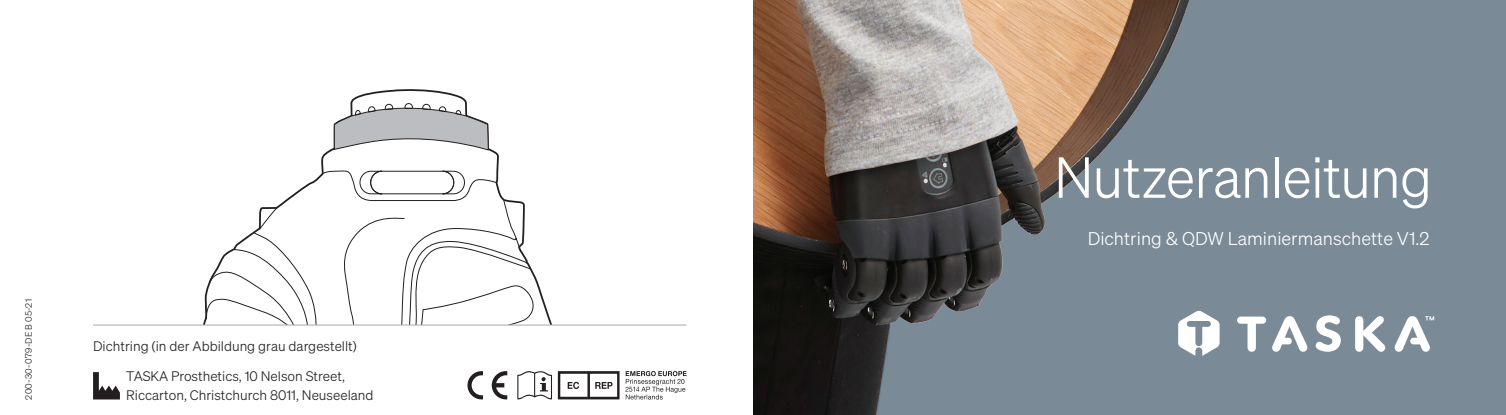
<style>
.page{position:relative;width:1506px;height:415px;background:#fff}
.page>*{position:absolute;margin:0;border:0;box-sizing:border-box;transform-origin:0 0}
.t1{font:56.25px "Sohne Leicht";letter-spacing:-.015em;color:#fff}
.t2{font:18px "Sohne Leicht";color:#fff}
.t3{font:13.5px/18px "Sohne Leicht";color:#231f20}
.t4{font:9px "Sohne Leicht";letter-spacing:.025em;color:#231f20}
</style>
<div class="page">
<div style="left:753px;top:0;width:752px;height:415px;background:#7b8a97"></div>
<img style="left:753px;top:0;width:648px;height:415px">
<svg style="left:1178px;top:310px;width:41px;height:46px"></svg>
<svg style="left:1315px;top:315px;width:25px;height:36px"></svg>
<svg style="left:1354px;top:316px;width:31px;height:35px"></svg>
<svg style="left:1236px;top:316px;width:71px;height:35px"></svg>
<svg style="left:1394px;top:316px;width:39px;height:35px"></svg>
<svg style="left:531px;top:283px;width:21px;height:41px"></svg>
<svg style="left:350px;top:89px;width:117px;height:14px"></svg>
<svg style="left:203px;top:103px;width:328px;height:221px"></svg>
<hr style="left:93px;top:324px;width:593px;height:1px;background:#b2b3b7">
<svg style="left:625px;top:371px;width:61px;height:28px"></svg>
<svg style="left:467px;top:371px;width:16px;height:28px"></svg>
<svg style="left:492px;top:371px;width:15px;height:28px"></svg>
<svg style="left:517px;top:371px;width:35px;height:29px"></svg>
<svg style="left:558px;top:371px;width:61px;height:28px"></svg>
<svg style="left:93px;top:372px;width:27px;height:27px"></svg>
<p class="t4" style="left:24px;top:399px;width:102px;rotate:-90deg">200-30-079-DE B 05-21</p>
<p class="t3" style="left:93px;top:337px;width:265px">Dichtring (in der Abbildung grau dargestellt)</p>
<p class="t3" style="left:126px;top:367px;width:249px">TASKA Prosthetics, 10 Nelson Street,<br>Riccarton, Christchurch 8011, Neuseeland</p>
<p class="t1" style="left:1053px;top:145px;width:379px">Nutzeranleitung</p>
<p class="t2" style="left:1087px;top:227px;width:343px">Dichtring &amp; QDW Laminiermanschette V1.2</p>
</div>
